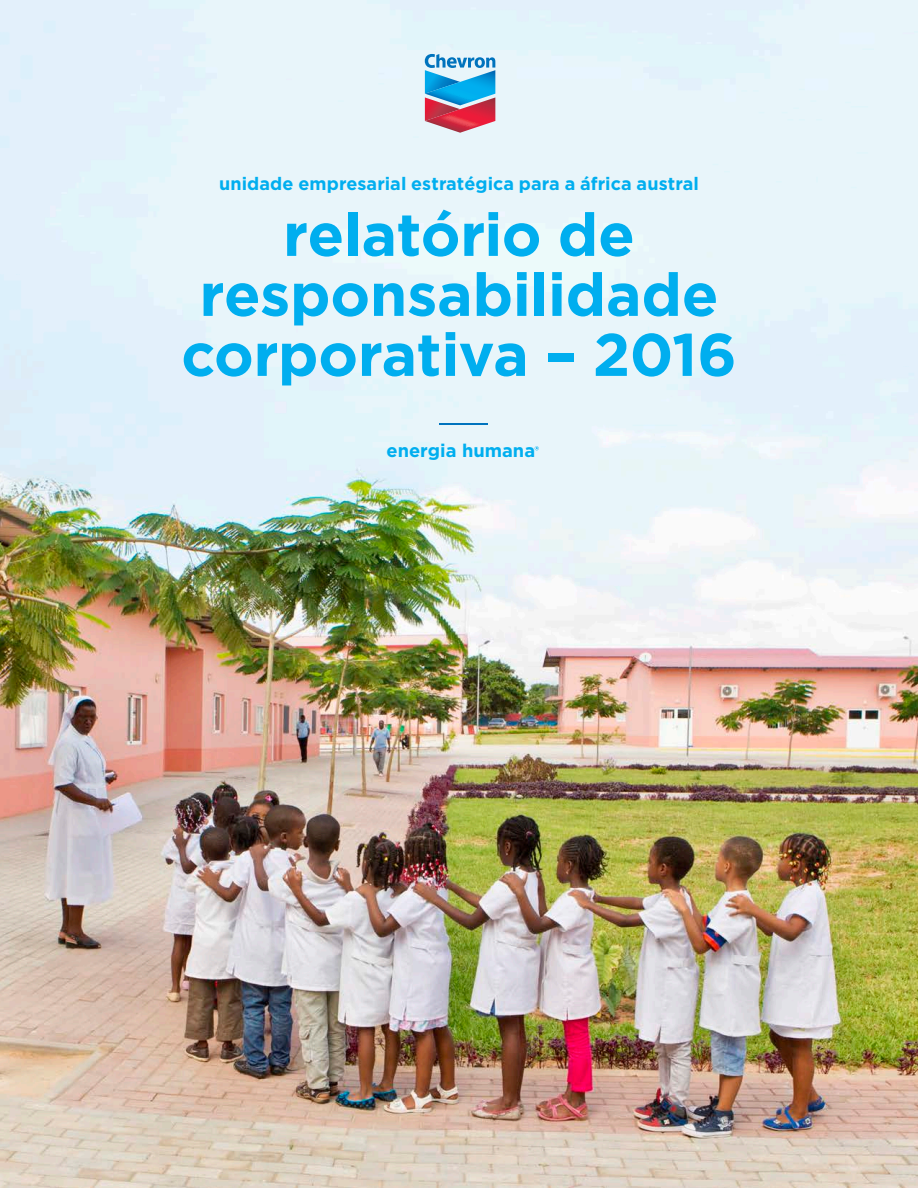
<style>
.page{position:relative;width:918px;height:1188px;background:#fff}
.page>*{position:absolute;margin:0;border:0;box-sizing:border-box;transform-origin:0 0}
.Cover_Title_-_40pt_B{font:700 60px/60px "Gotham";letter-spacing:-.01em;color:#00aeef;text-align:center}
.t1{font:700 18.3px "Gotham";color:#00aeef}
.Communication_Identi{font:700 18px "Gotham";letter-spacing:.005em;color:#00aeef}
</style>
<div class="page">
<img style="left:0;top:0;width:918px;height:1188px">
<svg style="left:425px;top:54px;width:70px;height:79px;background:#8a93b6"></svg>
<hr style="left:439px;top:423px;width:49px;height:2px;background:#0073bd">
<svg style="left:535px;top:446px;width:4px;height:4px"></svg>
<p class="Communication_Identi" style="left:219px;top:172px;width:481px">unidade empresarial estratégica para a áfrica austral</p>
<p class="Cover_Title_-_40pt_B" style="left:181px;top:204px;width:557px">relatório de responsabilidade corporativa – 2016</p>
<p class="t1" style="left:386px;top:439px;width:150px">energia humana</p>
</div>
